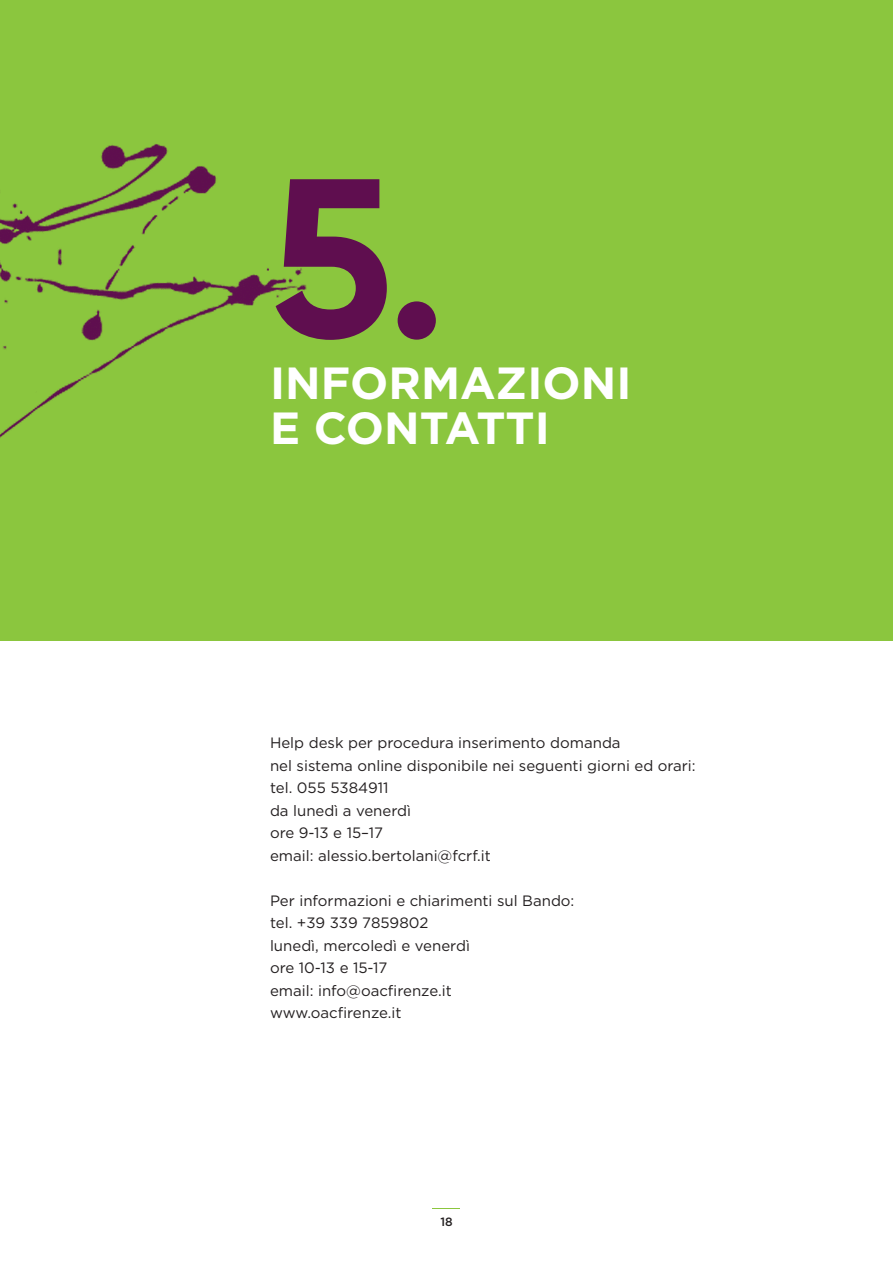
<style>
.page{position:relative;width:893px;height:1263px;background:#fff}
.page>*{position:absolute;margin:0;border:0;box-sizing:border-box;transform-origin:0 0}
.t1{font:700 225px "Gilroy";color:#5f0e4f}
.t2{font:700 45px/45px "Gotham";color:#fff}
.t3{font:15px/22.5px "Gotham";color:#231f20}
.t4{font:500 12px "Gotham";color:#231f20}
</style>
<div class="page">
<svg style="left:433px;top:1208px;width:27px;height:1px"></svg>
<div style="left:0;top:0;width:893px;height:640px;background:#8bc63e"></div>
<img style="left:0;top:144px;width:306px;height:294px">
<h1 class="t1" style="left:270px;top:117px;width:178px">5.</h1>
<h2 class="t2" style="left:270px;top:359px;width:363px">INFORMAZIONI<br>E CONTATTI</h2>
<p class="t3" style="left:270px;top:731px;width:427px">Help desk per procedura inserimento domanda<br>nel sistema online disponibile nei seguenti giorni ed orari: tel. 055 5384911<br>da lunedì a venerdì<br>ore 9-13 e 15–17<br>email: alessio.bertolani@fcrf.it</p>
<p class="t3" style="left:270px;top:889px;width:306px">Per informazioni e chiarimenti sul Bando: tel. +39 339 7859802<br>lunedì, mercoledì e venerdì<br>ore 10-13 e 15-17<br>email: info@oacfirenze.it www.oacfirenze.it</p>
<p class="t4" style="left:440px;top:1215px;width:14px">18</p>
</div>
